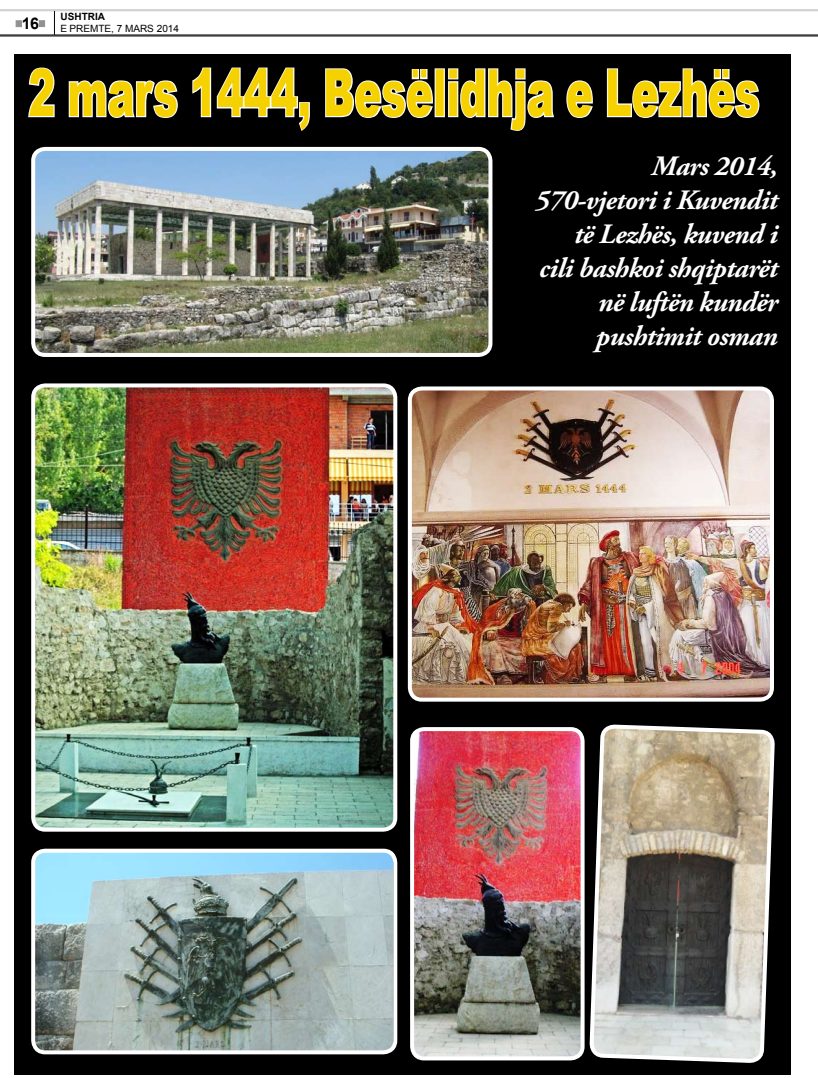
<style>
.page{position:relative;width:818px;height:1078px;background:#fff}
.page>*{position:absolute;margin:0;border:0;box-sizing:border-box;transform-origin:0 0}
.t1{font:900 65px "Arial";color:#f5d100;scale:.62 1}
.t2{font:italic 700 28px/34px "Adobe Garamond Pro";letter-spacing:-.02em;color:#fff;text-align:right}
.t3{font:700 16px "Arial";color:#000}
.t4{font:10px "Arial";color:#000}
.t5{font:700 10px "Arial";color:#000}
</style>
<div class="page">
<svg style="left:16px;top:21px;width:6px;height:6px"></svg>
<hr style="left:0;top:35px;width:818px;height:1px;background:#000">
<hr style="left:0;top:36px;width:818px;height:1px;background:#000">
<hr style="left:0;top:10px;width:818px;height:1px;background:#c6c8ca">
<hr style="left:0;top:11px;width:818px;height:1px;background:#c6c8ca">
<svg style="left:39px;top:21px;width:6px;height:6px"></svg>
<svg style="left:54px;top:11px;width:1px;height:24px"></svg>
<div style="left:14px;top:54px;width:777px;height:1020px;background:#000"></div>
<svg style="left:28px;top:67px;width:27px;height:51px"></svg>
<svg style="left:68px;top:80px;width:110px;height:38px"></svg>
<svg style="left:192px;top:67px;width:118px;height:64px"></svg>
<svg style="left:325px;top:68px;width:108px;height:50px"></svg>
<div style="left:434px;top:68px;width:11px;height:49px;border:2px solid #fff"></div>
<svg style="left:448px;top:68px;width:106px;height:63px"></svg>
<svg style="left:566px;top:80px;width:27px;height:38px"></svg>
<svg style="left:606px;top:68px;width:154px;height:50px"></svg>
<img style="left:36px;top:149px;width:454px;height:206px">
<div style="left:31px;top:147px;width:461px;height:210px;border:4px solid #fff;border-radius:12px"></div>
<img style="left:33px;top:388px;width:362px;height:441px">
<div style="left:31px;top:383px;width:366px;height:448px;border:4px solid #fff;border-radius:12px"></div>
<img style="left:35px;top:853px;width:358px;height:199px">
<div style="left:31px;top:848px;width:366px;height:206px;border:4px solid #fff;border-radius:12px"></div>
<img style="left:410px;top:391px;width:359px;height:307px">
<div style="left:408px;top:386px;width:366px;height:315px;border:4px solid #fff;border-radius:12px"></div>
<img style="left:587px;top:514px;width:189px;height:561px">
<img style="left:413px;top:729px;width:169px;height:329px">
<div style="left:410px;top:727px;width:174px;height:333px;border:4px solid #fff;border-radius:12px"></div>
<p class="t5" style="left:61px;top:10px;width:46px">USHTRIA</p>
<p class="t3" style="left:22px;top:13px;width:19px">16</p>
<p class="t4" style="left:61px;top:22px;width:120px">E PREMTE, 7 MARS 2014</p>
<h1 class="t1" style="left:28px;top:46px;width:1181px">2 mars 1444, Besëlidhja e Lezhës</h1>
<p class="t2" style="left:535px;top:149px;width:244px">Mars 2014,<br>570-vjetori i Kuvendit të Lezhës, kuvend i cili bashkoi shqiptarët në luftën kundër pushtimit osman</p>
</div>
